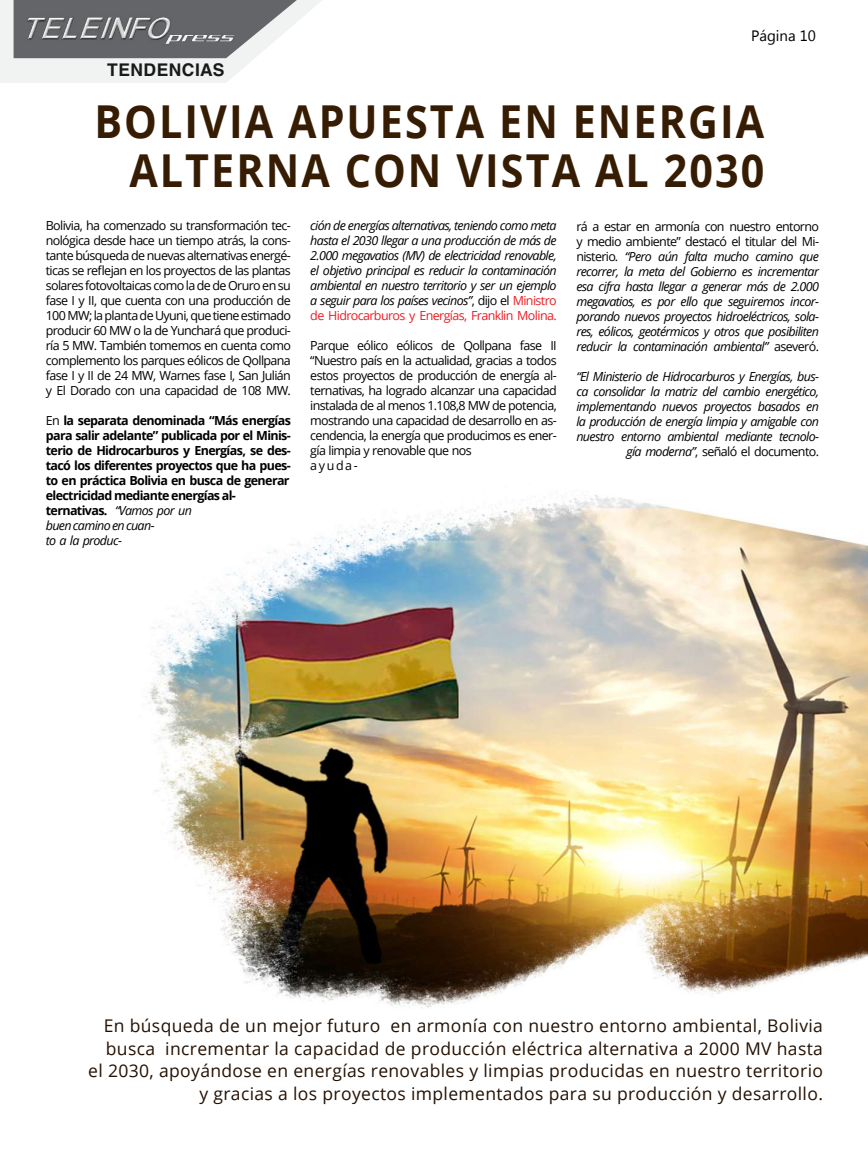
<style>
.page{position:relative;width:868px;height:1169px;background:#fff}
.page>*{position:absolute;margin:0;border:0;box-sizing:border-box;transform-origin:0 0}
.t1{font:700 45.38px/49.5px "Open Sans";letter-spacing:.05em;color:#361c03;text-align:right;scale:.91 1}
.t2{font:17.5px/22.5px "Open Sans";letter-spacing:.02em;color:#241102;text-align:right}
.t3{font:700 17.5px "Helvetica LT Std";letter-spacing:.025em;color:#1a1a1a}
.t4{font:15px "Myanmar Text";color:#000}
.t5{font:italic 12.5px/15px "Open Sans";letter-spacing:-.05em;color:#000;text-align:justify}
.t6{font:12.5px/15px "Open Sans";letter-spacing:-.05em;color:#000;text-align:justify}
.t7{font:700 12.5px/15px "Open Sans";letter-spacing:-.05em;color:#000}
.s1{font-weight:400}
.s2{font-weight:400;font-style:italic}
.s3{font-style:normal}
.s4{font-style:normal;color:#ed1d24}
</style>
<div class="page">
<svg style="left:0;top:0;width:322px;height:83px"></svg>
<img style="left:23px;top:10px;width:215px;height:48px">
<img style="left:149px;top:493px;width:719px;height:516px">
<h2 class="t3" style="left:107px;top:59px;width:119px">TENDENCIAS</h2>
<p class="t4" style="left:751px;top:27px;width:66px">Página 10</p>
<h1 class="t1" style="left:94px;top:95px;width:737px">BOLIVIA APUESTA EN ENERGIA<br>ALTERNA CON VISTA AL 2030</h1>
<p class="t6" style="left:46px;top:218px;width:247px">Bolivia, ha comenzado su transformación tec&shy;nológica desde hace un tiempo atrás, la cons&shy;tante búsqueda de nuevas alternativas energé&shy;ticas se reflejan en los proyectos de las plantas solares fotovoltaicas como la de de Oruro en su fase I y II, que cuenta con una producción de 100 MW; la planta de Uyuni, que tiene estimado producir 60 MW o la de Yunchará que produci&shy;ría 5 MW. También tomemos en cuenta como complemento los parques eólicos de Qollpana fase I y II de 24 MW, Warnes fase I, San Julián y El Dorado con una capacidad de 108 MW.</p>
<p class="t7" style="left:46px;top:413px;width:247px"><span class="s1">En</span> la separata denominada “Más energías para salir adelante” publicada por el Minis&shy;terio de Hidrocarburos y Energías, se des&shy;tacó los diferentes proyectos que ha pues&shy;to en práctica Bolivia en busca de generar electricidad mediante energías al&shy;ternativas. <span class="s2">“Vamos por un<br>buen camino en cuan-<br>to a la produc-</span></p>
<p class="t5" style="left:310px;top:218px;width:248px">ción de energías alternativas, teniendo como meta hasta el 2030 llegar a una producción de más de 2.000 megavatios (MV) de electricidad renovable, el objetivo principal es reducir la contaminación ambiental en nuestro territorio y ser un ejemplo a seguir para los países vecinos”<span class="s3">, dijo el</span> <span class="s4">Ministro de Hidrocarburos y Energías, Franklin Molina.</span></p>
<p class="t6" style="left:310px;top:338px;width:248px;text-align:left">Parque eólico eólicos de Qollpana fase II “Nuestro país en la actualidad, gracias a todos estos proyectos de producción de energía al&shy;ternativas, ha logrado alcanzar una capacidad instalada de al menos 1.108,8 MW de potencia, mostrando una capacidad de desarrollo en as&shy;cendencia, la energía que producimos es ener&shy;gía limpia y renovable que nos<br>ayuda-</p>
<p class="t5" style="left:576px;top:219px;width:244px"><span class="s3">rá a estar en armonía con nuestro entorno y medio ambiente” destacó el titular del Mi&shy;nisterio</span>. “Pero aún falta mucho camino que recorrer, la meta del Gobierno es incrementar esa cifra hasta llegar a generar más de 2.000 megavatios, es por ello que seguiremos incor&shy;porando nuevos proyectos hidroeléctricos, sola&shy;res, eólicos, geotérmicos y otros que posibiliten reducir la contaminación ambiental” <span class="s3">aseveró.</span></p>
<p class="t5" style="left:576px;top:369px;width:244px;text-align:right">“El Ministerio de Hidrocarburos y Energías, bus&shy;ca consolidar la matriz del cambio energético, implementando nuevos proyectos basados en la producción de energía limpia y amigable con nuestro entorno ambiental mediante tecnolo&shy;gía moderna”<span class="s3">, señaló el documento.</span></p>
<p class="t2" style="left:88px;top:1014px;width:736px">En búsqueda de un mejor futuro en armonía con nuestro entorno ambiental, Bolivia busca incrementar la capacidad de producción eléctrica alternativa a 2000 MV hasta el 2030, apoyándose en energías renovables y limpias producidas en nuestro territorio y gracias a los proyectos implementados para su producción y desarrollo.</p>
</div>
